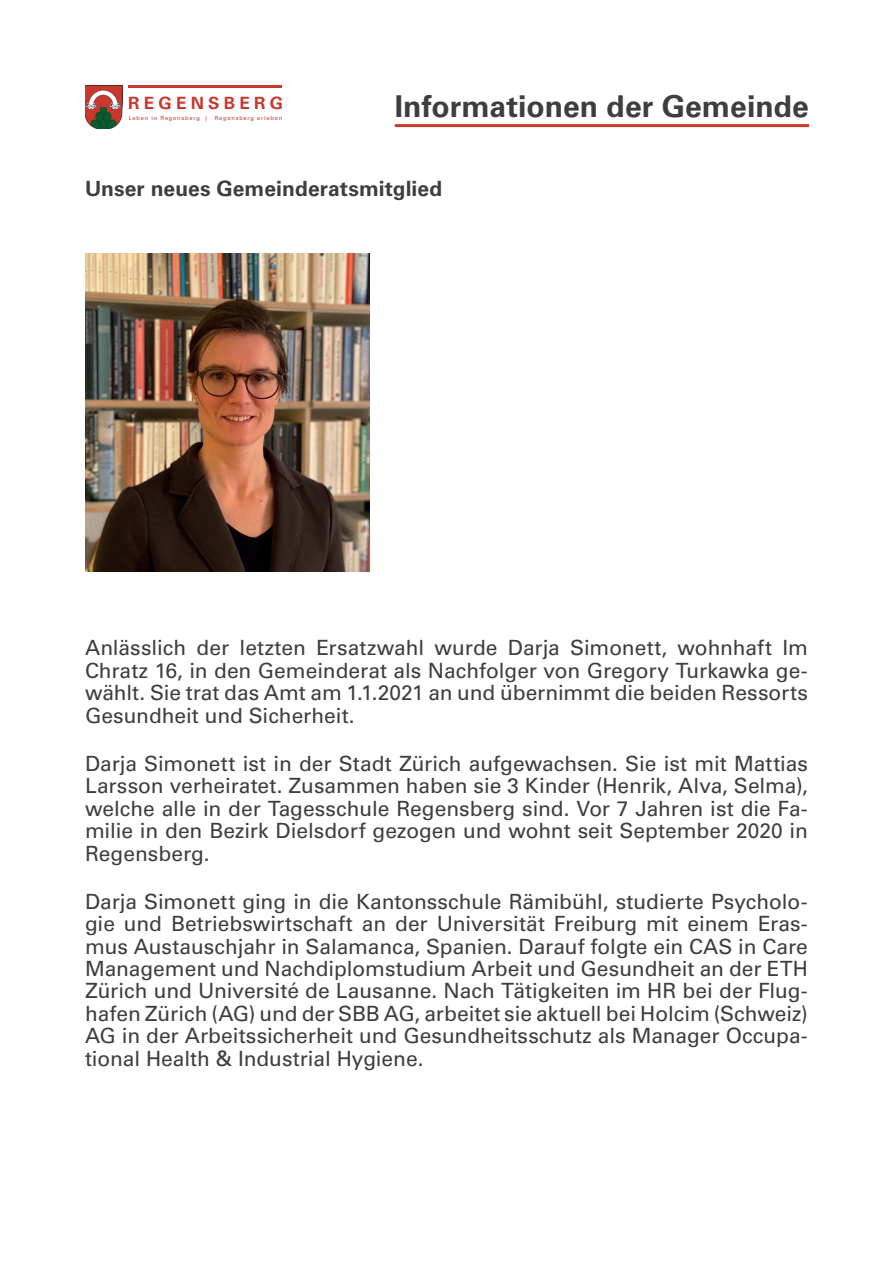
<style>
.page{position:relative;width:893px;height:1263px;background:#fff}
.page>*{position:absolute;margin:0;border:0;box-sizing:border-box;transform-origin:0 0}
.t1{font:700 30px "Univers LT Std";color:#3e3e3f}
.t2{font:21px/22.5px "Univers LT Std";letter-spacing:-.005em;color:#3e3e3f;text-align:justify}
.t3{font:700 21px "Univers LT Std";letter-spacing:.005em;color:#3e3e3f}
.t4{font:700 16.95px "Univers LT Std";letter-spacing:.25em;color:#c73a2e}
.t5{font:5.7px "Univers LT Std";letter-spacing:.14em;color:#c73a2e}
</style>
<div class="page">
<img style="left:85px;top:85px;width:38px;height:44px">
<hr style="left:129px;top:85px;width:153px;height:2px;background:#c73a2e">
<img style="left:85px;top:253px;width:285px;height:319px">
<hr style="left:395px;top:124px;width:414px;height:3px;background:#c73a2e">
<p class="t4" style="left:128px;top:93px;width:156px">REGENSBERG</p>
<p class="t5" style="left:129px;top:114px;width:80px">Leben in Regensberg |</p>
<p class="t5" style="left:215px;top:114px;width:69px">Regensberg erleben</p>
<h1 class="t1" style="left:395px;top:89px;width:416px">Informationen der Gemeinde</h1>
<p class="t3" style="left:85px;top:176px;width:359px">Unser neues Gemeinderatsmitglied</p>
<p class="t2" style="left:85px;top:636px;width:724px">Anlässlich der letzten Ersatzwahl wurde Darja Simonett, wohnhaft Im Chratz 16, in den Gemeinderat als Nachfolger von Gregory Turkawka ge&shy;wählt. Sie trat das Amt am 1.1.2021 an und übernimmt die beiden Ressorts Gesundheit und Sicherheit.</p>
<p class="t2" style="left:85px;top:752px;width:724px">Darja Simonett ist in der Stadt Zürich aufgewachsen. Sie ist mit Mattias Larsson verheiratet. Zusammen haben sie 3 Kinder (Henrik, Alva, Selma), welche alle in der Tagesschule Regensberg sind. Vor 7 Jahren ist die Fa&shy;milie in den Bezirk Dielsdorf gezogen und wohnt seit September 2020 in Regensberg.</p>
<p class="t2" style="left:85px;top:890px;width:724px">Darja Simonett ging in die Kantonsschule Rämibühl, studierte Psycholo&shy;gie und Betriebswirtschaft an der Universität Freiburg mit einem Eras&shy;mus Austauschjahr in Salamanca, Spanien. Darauf folgte ein CAS in Care Management und Nachdiplomstudium Arbeit und Gesundheit an der ETH Zürich und Université de Lausanne. Nach Tätigkeiten im HR bei der Flug&shy;hafen Zürich (AG) und der SBB AG, arbeitet sie aktuell bei Holcim (Schweiz)<br>AG in der Arbeitssicherheit und Gesundheitsschutz als Manager Occupa&shy;tional Health &amp; Industrial Hygiene.</p>
</div>
